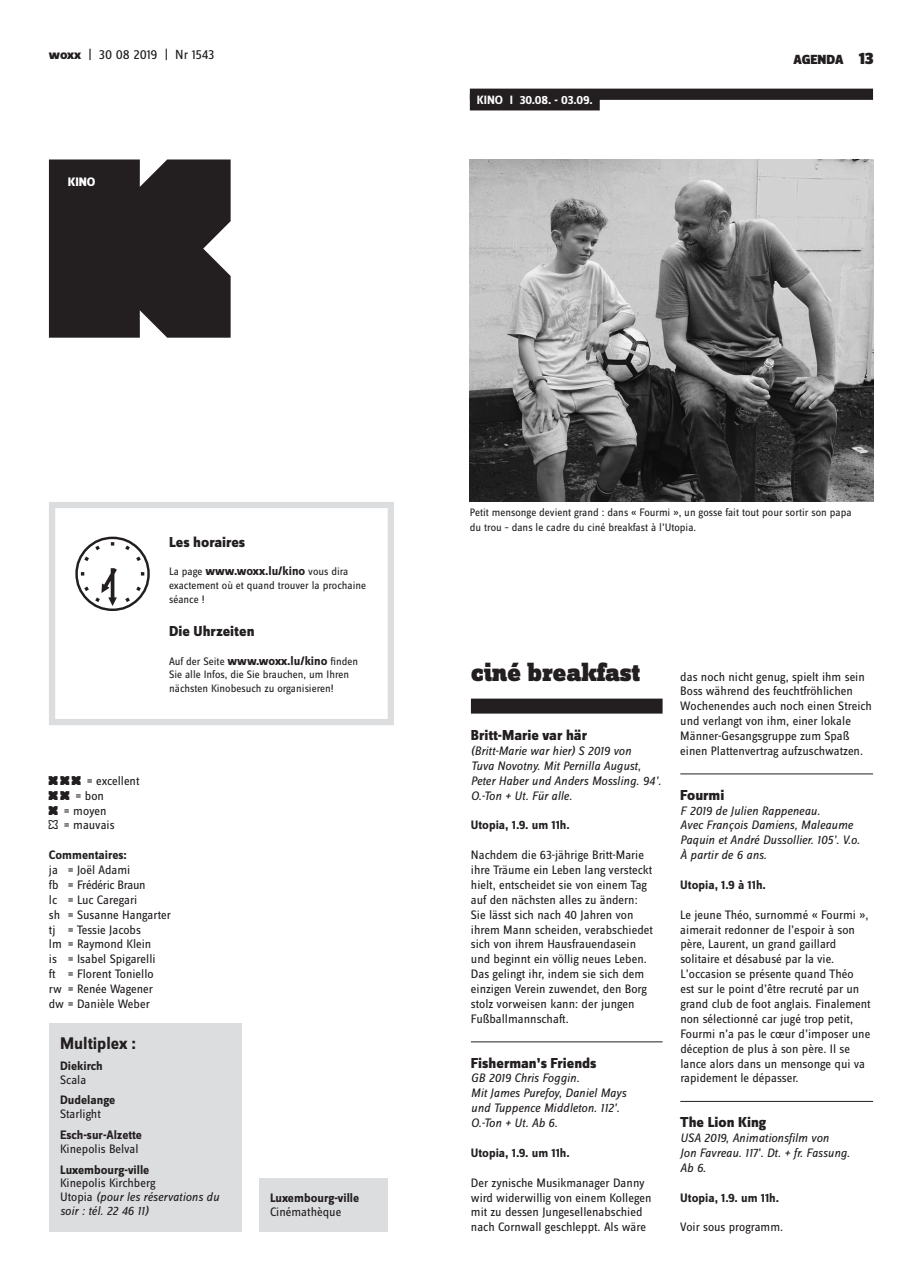
<style>
.page{position:relative;width:922px;height:1276px;background:#fff}
.page>*{position:absolute;margin:0;border:0;box-sizing:border-box;transform-origin:0 0}
.t1{font:32.5px "woxx";color:#231f20}
.t2{font:900 26.25px "Zine Slab Dis";color:#231f20}
.t3{font:700 17.5px "Zine Sans Dis";color:#231f20}
.t4{font:800 15px "Zine Sans Dis";color:#231f20}
.t5{font:13.75px "Zine Sans Dis";letter-spacing:-.01em;color:#231f20}
.t6{font:900 13.75px "Zine Sans Dis";color:#231f20}
.t7{font:12.75px/14.9px "Zine Sans Dis";color:#231f20}
.t8{font:italic 12.75px/14.9px "Zine Sans Dis";color:#231f20}
.t9{font:700 12.75px "Zine Sans Dis";color:#231f20}
.t10{font:800 12.75px "Zine Sans Dis";color:#fff}
.t11{font:700 12.5px "Zine Sans Dis";color:#fff}
.t12{font:11.25px/13.8px "Zine Sans Dis";color:#231f20}
.s1{font-weight:800}
.s2{font-size:17.5px}
.s3{font-weight:400;font-size:11.25px}
.s4{font-weight:700;font-size:12.75px}
.s5{font-style:normal}
</style>
<div class="page">
<div style="left:471px;top:698px;width:191px;height:15px;background:#231f20"></div>
<hr style="left:471px;top:1041px;width:191px;height:1px;background:#231f20">
<hr style="left:680px;top:773px;width:192px;height:1px;background:#231f20">
<hr style="left:680px;top:1101px;width:192px;height:1px;background:#231f20">
<div style="left:49px;top:159px;width:181px;height:179px;background:#231f20"></div>
<div style="left:469px;top:89px;width:403px;height:11px;background:#231f20"></div>
<div style="left:469px;top:94px;width:130px;height:16px;background:#231f20"></div>
<div style="left:259px;top:1178px;width:129px;height:53px;background:#dcdddf"></div>
<img style="left:469px;top:159px;width:403px;height:343px">
<div style="left:49px;top:502px;width:345px;height:223px;border:6px solid #dcdddf"></div>
<div style="left:49px;top:1023px;width:192px;height:208px;background:#dcdddf"></div>
<p class="t5" style="left:49px;top:47px;width:167px"><span class="s1">woxx</span> | 30 08 2019 | Nr 1543</p>
<p class="t6" style="left:793px;top:53px;width:82px">AGENDA <span class="s2">13</span></p>
<p class="t10" style="left:68px;top:175px;width:29px">KINO</p>
<p class="t11" style="left:477px;top:93px;width:117px">KINO I 30.08. - 03.09.</p>
<p class="t4" style="left:169px;top:533px;width:78px">Les horaires</p>
<p class="t9" style="left:169px;top:564px;width:181px"><span class="s3">La page</span> www.woxx.lu/kino <span class="s3">vous dira</span></p>
<p class="t12" style="left:169px;top:579px;width:198px">exactement où et quand trouver la prochaine séance !</p>
<p class="t4" style="left:169px;top:623px;width:87px">Die Uhrzeiten</p>
<p class="t12" style="left:169px;top:654px;width:191px">Auf der Seite <span class="s4">www.woxx.lu/kino</span> finden<br>Sie alle Infos, die Sie brauchen, um Ihren nächsten Kinobesuch zu organisieren!</p>
<h1 class="t1" style="left:49px;top:757px;width:40px">XXX</h1>
<p class="t7" style="left:87px;top:774px;width:54px">= excellent</p>
<h1 class="t1" style="left:49px;top:772px;width:29px">XX</h1>
<p class="t7" style="left:75px;top:788px;width:30px">= bon</p>
<h1 class="t1" style="left:49px;top:787px;width:18px">X</h1>
<p class="t7" style="left:64px;top:803px;width:44px">= moyen</p>
<h1 class="t1" style="left:49px;top:802px;width:18px">0</h1>
<p class="t7" style="left:64px;top:818px;width:52px">= mauvais</p>
<p class="t9" style="left:49px;top:848px;width:79px">Commentaires:</p>
<p class="t7" style="left:49px;top:863px;width:124px">ja = Joël Adami<br>fb = Frédéric Braun<br>lc = Luc Caregari<br>sh = Susanne Hangarter tj = Tessie Jacobs<br>lm = Raymond Klein<br>is = Isabel Spigarelli<br>ft = Florent Toniello<br>rw = Renée Wagener dw = Danièle Weber</p>
<h3 class="t3" style="left:60px;top:1034px;width:78px">Multiplex :</h3>
<p class="t9" style="left:60px;top:1059px;width:44px">Diekirch</p>
<p class="t7" style="left:60px;top:1072px;width:28px">Scala</p>
<p class="t9" style="left:60px;top:1093px;width:57px">Dudelange</p>
<p class="t7" style="left:60px;top:1107px;width:42px">Starlight</p>
<p class="t9" style="left:60px;top:1128px;width:83px">Esch-sur-Alzette</p>
<p class="t7" style="left:60px;top:1142px;width:80px">Kinepolis Belval</p>
<p class="t9" style="left:60px;top:1162px;width:91px">Luxembourg-ville</p>
<p class="t8" style="left:60px;top:1176px;width:160px;line-height:13.8px"><span class="s5">Kinepolis Kirchberg<br>Utopia</span> (pour les réservations du soir : tél. 22 46 11)</p>
<p class="t9" style="left:270px;top:1191px;width:91px">Luxembourg-ville</p>
<p class="t7" style="left:270px;top:1204px;width:73px">Cinémathèque</p>
<p class="t12" style="left:469px;top:506px;width:383px;line-height:14.9px">Petit mensonge devient grand : dans « Fourmi », un gosse fait tout pour sortir son papa du trou – dans le cadre du ciné breakfast à l’Utopia.</p>
<h2 class="t2" style="left:471px;top:658px;width:171px">ciné breakfast</h2>
<p class="t4" style="left:471px;top:727px;width:118px">Britt-Marie var här</p>
<p class="t8" style="left:471px;top:743px;width:192px">(Britt-Marie war hier) S 2019 von<br>Tuva Novotny. Mit Pernilla August,<br>Peter Haber und Anders Mossling. 94’.<br>O.-Ton + Ut. Für alle.</p>
<p class="t9" style="left:471px;top:818px;width:100px">Utopia, 1.9. um 11h.</p>
<p class="t7" style="left:471px;top:848px;width:183px">Nachdem die 63-jährige Britt-Marie ihre Träume ein Leben lang versteckt hielt, entscheidet sie von einem Tag auf den nächsten alles zu ändern:<br>Sie lässt sich nach 40 Jahren von ihrem Mann scheiden, verabschiedet sich von ihrem Hausfrauendasein und beginnt ein völlig neues Leben.<br>Das gelingt ihr, indem sie sich dem einzigen Verein zuwendet, den Borg stolz vorweisen kann: der jungen Fußballmannschaft.</p>
<p class="t4" style="left:471px;top:1054px;width:127px">Fisherman’s Friends</p>
<p class="t8" style="left:471px;top:1071px;width:157px">GB 2019 Chris Foggin.<br>Mit James Purefoy, Daniel Mays und Tuppence Middleton. 112’.<br>O.-Ton + Ut. Ab 6.</p>
<p class="t9" style="left:471px;top:1146px;width:100px">Utopia, 1.9. um 11h.</p>
<p class="t7" style="left:471px;top:1175px;width:182px">Der zynische Musikmanager Danny wird widerwillig von einem Kollegen mit zu dessen Jungesellenabschied nach Cornwall geschleppt. Als wäre</p>
<p class="t7" style="left:680px;top:669px;width:193px">das noch nicht genug, spielt ihm sein Boss während des feuchtfröhlichen Wochenendes auch noch einen Streich und verlangt von ihm, einer lokale Männer-Gesangsgruppe zum Spaß einen Plattenvertrag aufzuschwatzen.</p>
<p class="t4" style="left:680px;top:786px;width:45px">Fourmi</p>
<p class="t8" style="left:680px;top:803px;width:181px">F 2019 de Julien Rappeneau.<br>Avec François Damiens, Maleaume<br>Paquin et André Dussollier. 105’. V.o.<br>À partir de 6 ans.</p>
<p class="t9" style="left:680px;top:878px;width:87px">Utopia, 1.9 à 11h.</p>
<p class="t7" style="left:680px;top:908px;width:192px">Le jeune Théo, surnommé « Fourmi », aimerait redonner de l’espoir à son père, Laurent, un grand gaillard solitaire et désabusé par la vie.<br>L’occasion se présente quand Théo est sur le point d’être recruté par un grand club de foot anglais. Finalement non sélectionné car jugé trop petit, Fourmi n’a pas le cœur d’imposer une déception de plus à son père. Il se lance alors dans un mensonge qui va rapidement le dépasser.</p>
<p class="t4" style="left:680px;top:1114px;width:87px">The Lion King</p>
<p class="t8" style="left:680px;top:1130px;width:171px">USA 2019, Animationsfilm von<br>Jon Favreau. 117’. Dt. + fr. Fassung.<br>Ab 6.</p>
<p class="t9" style="left:680px;top:1190px;width:100px">Utopia, 1.9. um 11h.</p>
<p class="t7" style="left:680px;top:1220px;width:104px">Voir sous programm.</p>
</div>
